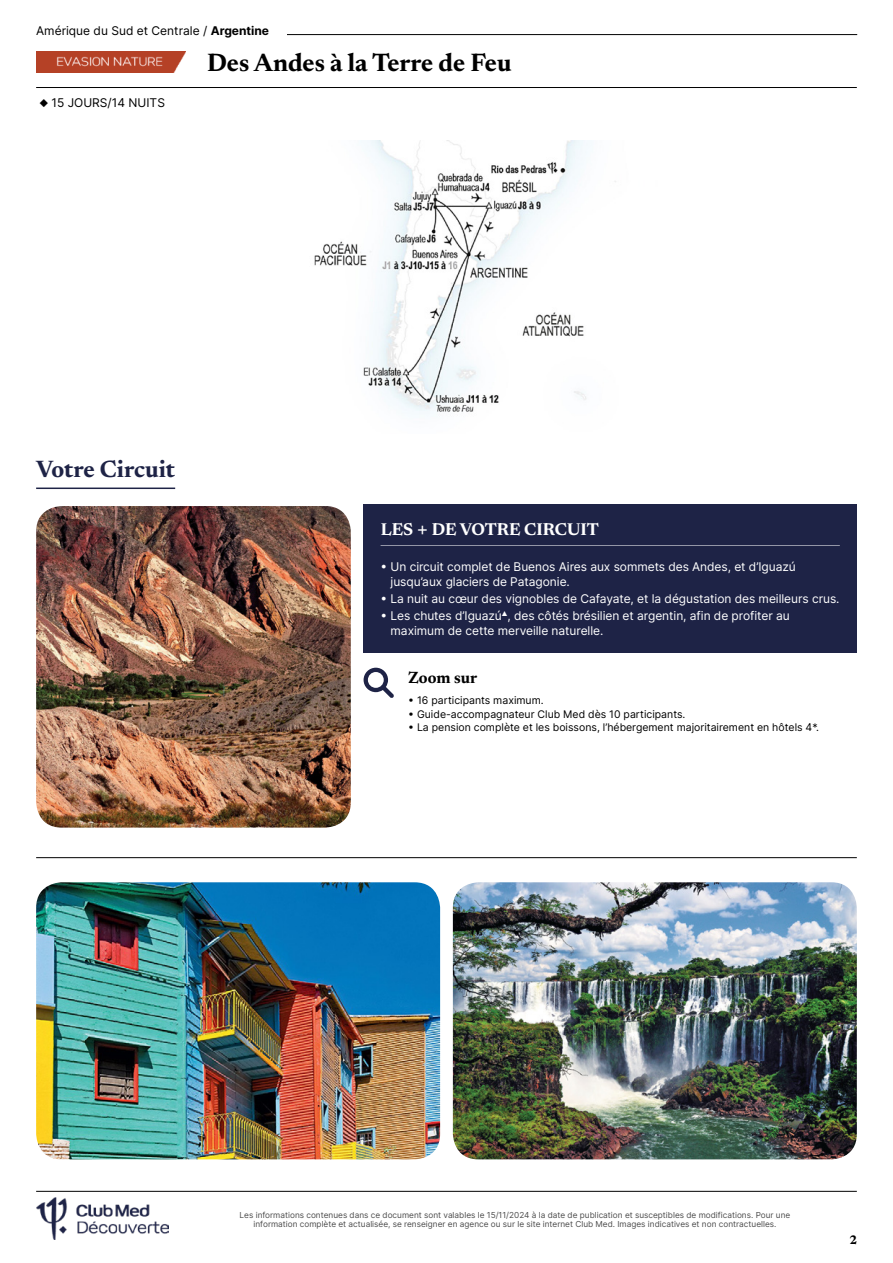
<style>
.page{position:relative;width:893px;height:1263px;background:#fff}
.page>*{position:absolute;margin:0;border:0;box-sizing:border-box;transform-origin:0 0}
.t1{font:700 25.5px "Newsreader 24 pt";color:#000}
.t2{font:700 24px "Newsreader 24 pt";color:#1e2346}
.t3{font:700 17.25px "Newsreader 24 pt";color:#fff}
.t4{font:700 16.5px "Newsreader 24 pt";color:#000}
.t5{font:700 12.6px "Newsreader 24 pt";color:#000}
.t6{font:12px/15px "Inter";letter-spacing:-.005em;color:#fff}
.t7{font:12px "Inter";color:#000}
.t8{font:10.5px "Inter";color:#000}
.t9{font:8.25px/9px "Inter";color:#4d4d4d;text-align:center}
.s1{font-weight:700}
.s2{font-size:22.5px}
</style>
<div class="page">
<hr style="left:64px;top:34px;width:793px;height:1px;background:#000">
<img style="left:36px;top:51px;width:150px;height:21px">
<hr style="left:36px;top:87px;width:821px;height:1px;background:#000">
<div style="left:36px;top:26px;width:250px;height:17px;background:#fff"></div>
<hr style="left:36px;top:1191px;width:821px;height:1px;background:#000">
<img style="left:36px;top:1197px;width:132px;height:42px">
<img style="left:453px;top:882px;width:404px;height:277px">
<img style="left:36px;top:882px;width:404px;height:277px">
<div style="left:364px;top:505px;width:493px;height:47px;background:#1e2346"></div>
<hr style="left:381px;top:545px;width:459px;height:2px;background:#fff">
<div style="left:364px;top:546px;width:493px;height:57px;background:#1e2346"></div>
<div style="left:364px;top:595px;width:493px;height:57px;background:#1e2346"></div>
<svg style="left:364px;top:668px;width:30px;height:30px"></svg>
<img style="left:36px;top:506px;width:315px;height:322px">
<hr style="left:36px;top:857px;width:821px;height:1px;background:#000">
<hr style="left:36px;top:487px;width:139px;height:2px;background:#1e2346">
<img style="left:314px;top:140px;width:302px;height:274px">
<p class="t7" style="left:36px;top:22px;width:234px">Amérique du Sud et Centrale / <span class="s1">Argentine</span></p>
<h1 class="t1" style="left:207px;top:44px;width:306px">Des Andes à la Terre de Feu</h1>
<p class="t7" style="left:40px;top:93px;width:127px">◆ 15 JOURS/14 NUITS</p>
<h2 class="t2" style="left:36px;top:452px;width:141px">Votre Circuit</h2>
<h3 class="t3" style="left:381px;top:517px;width:220px">LES <span class="s2">+</span> DE VOTRE CIRCUIT</h3>
<p class="t6" style="left:391px;top:559px;width:407px;text-indent:-10px">• Un circuit complet de Buenos Aires aux sommets des Andes, et d’Iguazú jusqu’aux glaciers de Patagonie.</p>
<p class="t6" style="left:381px;top:591px;width:460px">• La nuit au cœur des vignobles de Cafayate, et la dégustation des meilleurs crus.</p>
<p class="t6" style="left:391px;top:608px;width:401px;text-indent:-10px">• Les chutes d’Iguazú▲, des côtés brésilien et argentin, afin de profiter au maximum de cette merveille naturelle.</p>
<h3 class="t4" style="left:408px;top:665px;width:70px">Zoom sur</h3>
<p class="t8" style="left:408px;top:693px;width:137px">• 16 participants maximum.</p>
<p class="t8" style="left:408px;top:706px;width:279px">• Guide-accompagnateur Club Med dès 10 participants.</p>
<p class="t8" style="left:408px;top:720px;width:412px">• La pension complète et les boissons, l’hébergement majoritairement en hôtels 4*.</p>
<p class="t9" style="left:240px;top:1210px;width:552px">Les informations contenues dans ce document sont valables le 15/11/2024 à la date de publication et susceptibles de modifications. Pour une information complète et actualisée, se renseigner en agence ou sur le site internet Club Med. Images indicatives et non contractuelles.</p>
<p class="t5" style="left:849px;top:1230px;width:9px">2</p>
</div>
